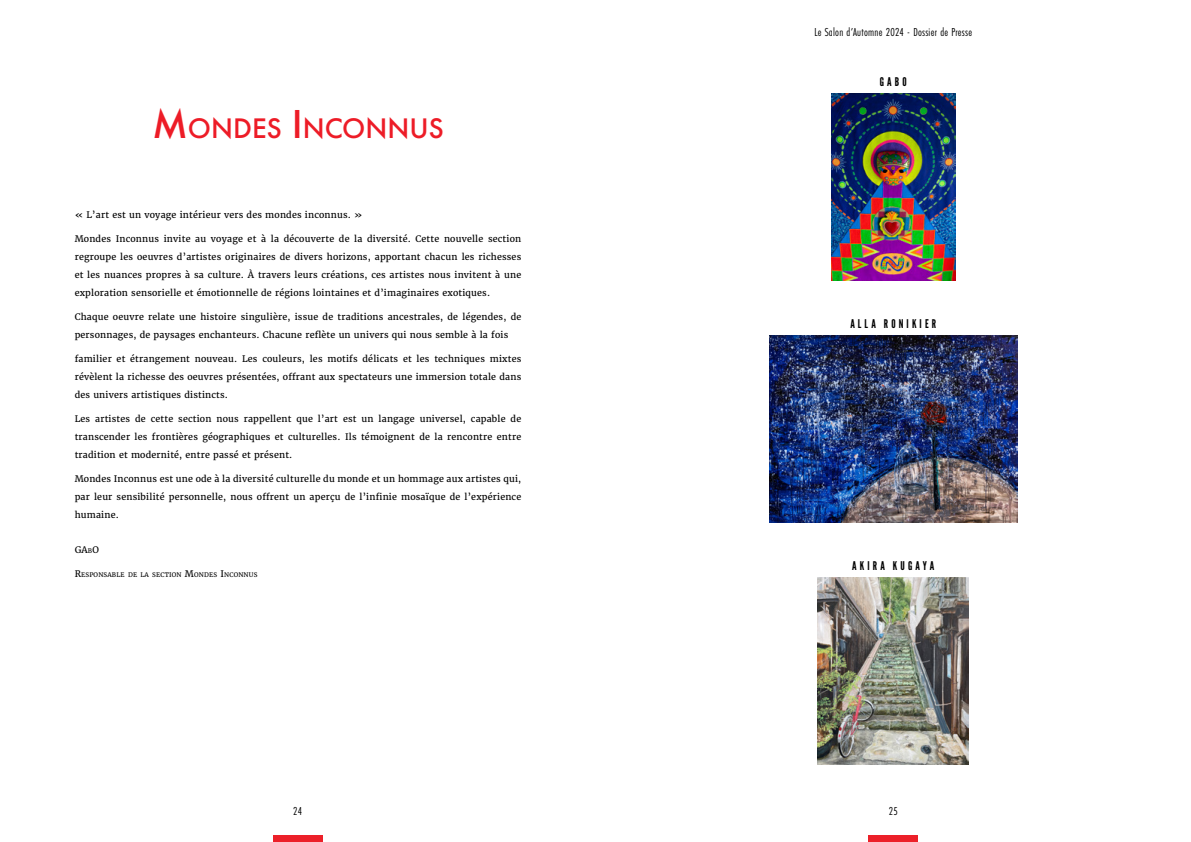
<style>
.page{position:relative;width:1191px;height:842px;background:#fff}
.page>*{position:absolute;margin:0;border:0;box-sizing:border-box;transform-origin:0 0}
.t1{font:500 29.4px "Futura PT";color:#ed1c27}
.t2{font:12px "Futura PT Cond";letter-spacing:.02em;color:#000}
.t3{font:12px "League Gothic";letter-spacing:.26em;color:#000}
.t4{font:9px/18px "Merriweather";letter-spacing:.02em;color:#000;text-align:justify}
.t5{font:9px "Merriweather";color:#000}
.t6{font:6.3px "Merriweather";letter-spacing:.03em;color:#000}
.s1{font-size:42px}
.s2{font-size:6.3px}
.s3{font-size:9px}
</style>
<div class="page">
<div style="left:273px;top:835px;width:49px;height:7px;background:#ec2029"></div>
<div style="left:868px;top:835px;width:50px;height:7px;background:#ec2029"></div>
<img style="left:831px;top:94px;width:124px;height:186px">
<img style="left:769px;top:336px;width:248px;height:186px">
<img style="left:817px;top:578px;width:151px;height:186px">
<h2 class="t2" style="left:814px;top:25px;width:159px">Le Salon d’Automne 2024 - Dossier de Presse</h2>
<h1 class="t1" style="left:152px;top:111px;width:290px"><span class="s1">M</span>ONDES <span class="s1">I</span> NCONNUS</h1>
<p class="t4" style="left:75px;top:205px;width:289px">« L’art est un voyage intérieur vers des mondes inconnus. »</p>
<p class="t4" style="left:75px;top:229px;width:448px">Mondes Inconnus invite au voyage et à la découverte de la diversité. Cette nouvelle section regroupe les oeuvres d’artistes originaires de divers horizons, apportant chacun les richesses et les nuances propres à sa culture. À travers leurs créations, ces artistes nous invitent à une exploration sensorielle et émotionnelle de régions lointaines et d’imaginaires exotiques.</p>
<p class="t4" style="left:75px;top:307px;width:448px">Chaque oeuvre relate une histoire singulière, issue de traditions ancestrales, de légendes, de personnages, de paysages enchanteurs. Chacune reflète un univers qui nous semble à la fois</p>
<p class="t4" style="left:75px;top:349px;width:448px">familier et étrangement nouveau. Les couleurs, les motifs délicats et les techniques mixtes révèlent la richesse des oeuvres présentées, offrant aux spectateurs une immersion totale dans des univers artistiques distincts.</p>
<p class="t4" style="left:75px;top:409px;width:448px">Les artistes de cette section nous rappellent que l’art est un langage universel, capable de transcender les frontières géographiques et culturelles. Ils témoignent de la rencontre entre tradition et modernité, entre passé et présent.</p>
<p class="t4" style="left:75px;top:469px;width:448px">Mondes Inconnus est une ode à la diversité culturelle du monde et un hommage aux artistes qui, par leur sensibilité personnelle, nous offrent un aperçu de l’infinie mosaïque de l’expérience humaine.</p>
<p class="t5" style="left:75px;top:544px;width:25px">GA<span class="s2">B</span>O</p>
<p class="t6" style="left:75px;top:571px;width:184px"><span class="s3">R</span>ESPONSABLE DE LA SECTION <span class="s3">M</span>ONDES <span class="s3">I</span> NCONNUS</p>
<h2 class="t3" style="left:880px;top:75px;width:28px">GABO</h2>
<h2 class="t3" style="left:850px;top:317px;width:87px">ALLA RONIKIER</h2>
<h2 class="t3" style="left:852px;top:559px;width:83px">AKIRA KUGAYA</h2>
<h2 class="t2" style="left:293px;top:804px;width:10px">24</h2>
<h2 class="t2" style="left:888px;top:804px;width:11px">25</h2>
</div>
